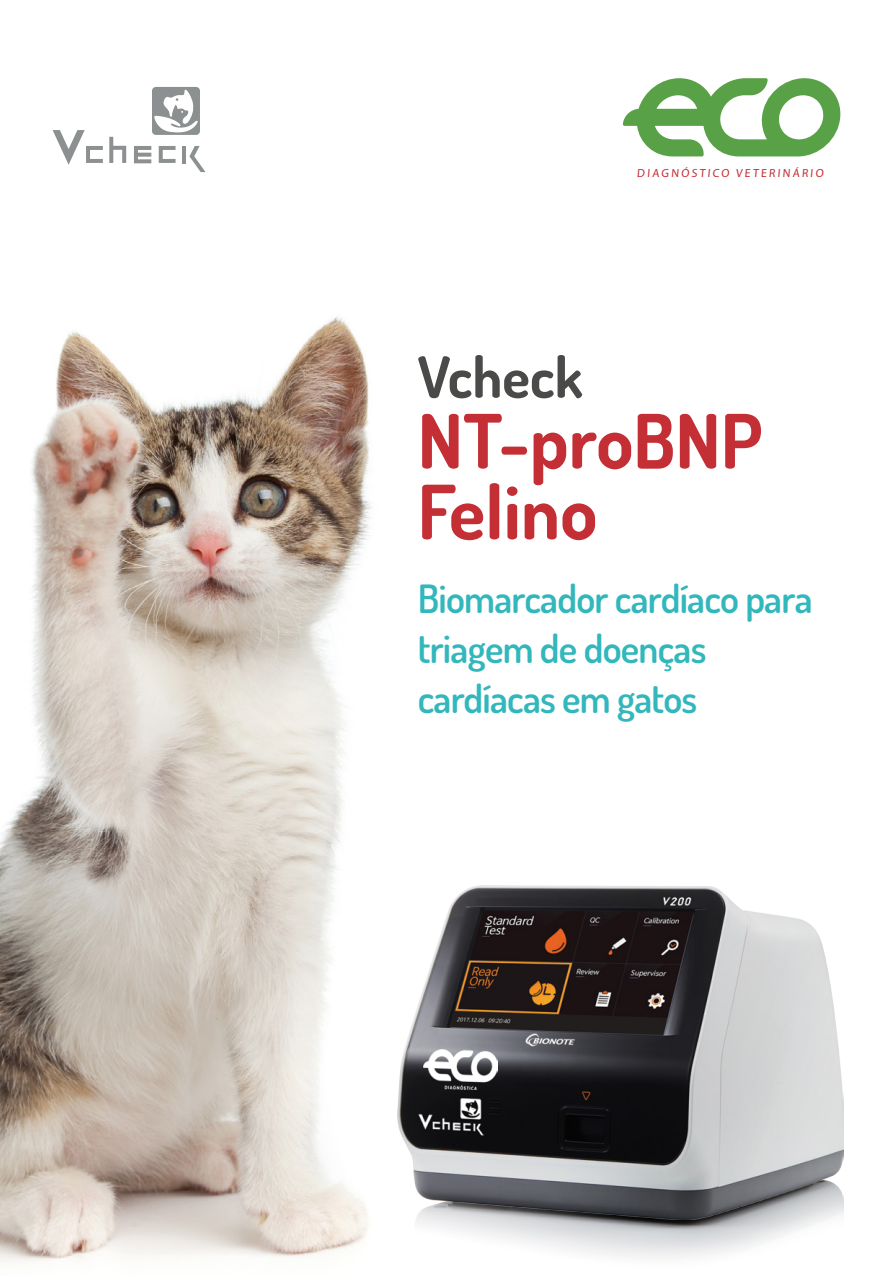
<style>
.page{position:relative;width:893px;height:1276px;background:#fff}
.page>*{position:absolute;margin:0;border:0;box-sizing:border-box;transform-origin:0 0}
.t1{font:700 75px/70.8px "Dosis";color:#c42e35}
.t2{font:700 57px "Dosis";color:#4a4a49}
.t3{font:600 39px/49.8px "Dosis";letter-spacing:-.02em;color:#31b7bc}
.t4{font:700 11.85px "VAG Rounded Std";color:#c42e35}
</style>
<div class="page">
<img style="left:0;top:156px;width:372px;height:1107px">
<img style="left:416px;top:1219px;width:410px;height:39px">
<img style="left:397px;top:885px;width:446px;height:334px">
<img style="left:423px;top:1049px;width:75px;height:40px">
<svg style="left:623px;top:78px;width:218px;height:78px"></svg>
<svg style="left:152px;top:87px;width:48px;height:48px"></svg>
<svg style="left:109px;top:137px;width:17px;height:26px"></svg>
<hr style="left:182px;top:146px;width:4px;height:17px;background:#8c9091">
<svg style="left:189px;top:146px;width:17px;height:26px"></svg>
<svg style="left:159px;top:146px;width:17px;height:17px"></svg>
<svg style="left:134px;top:146px;width:17px;height:17px"></svg>
<svg style="left:53px;top:130px;width:50px;height:35px"></svg>
<p class="t4" style="left:637px;top:166px;width:189px">DIAGNÓSTICO VETERINÁRIO</p>
<h2 class="t2" style="left:418px;top:340px;width:167px">Vcheck</h2>
<h1 class="t1" style="left:418px;top:404px;width:346px">NT-proBNP<br>Felino</h1>
<p class="t3" style="left:418px;top:573px;width:396px">Biomarcador cardíaco para triagem de doenças cardíacas em gatos</p>
</div>
